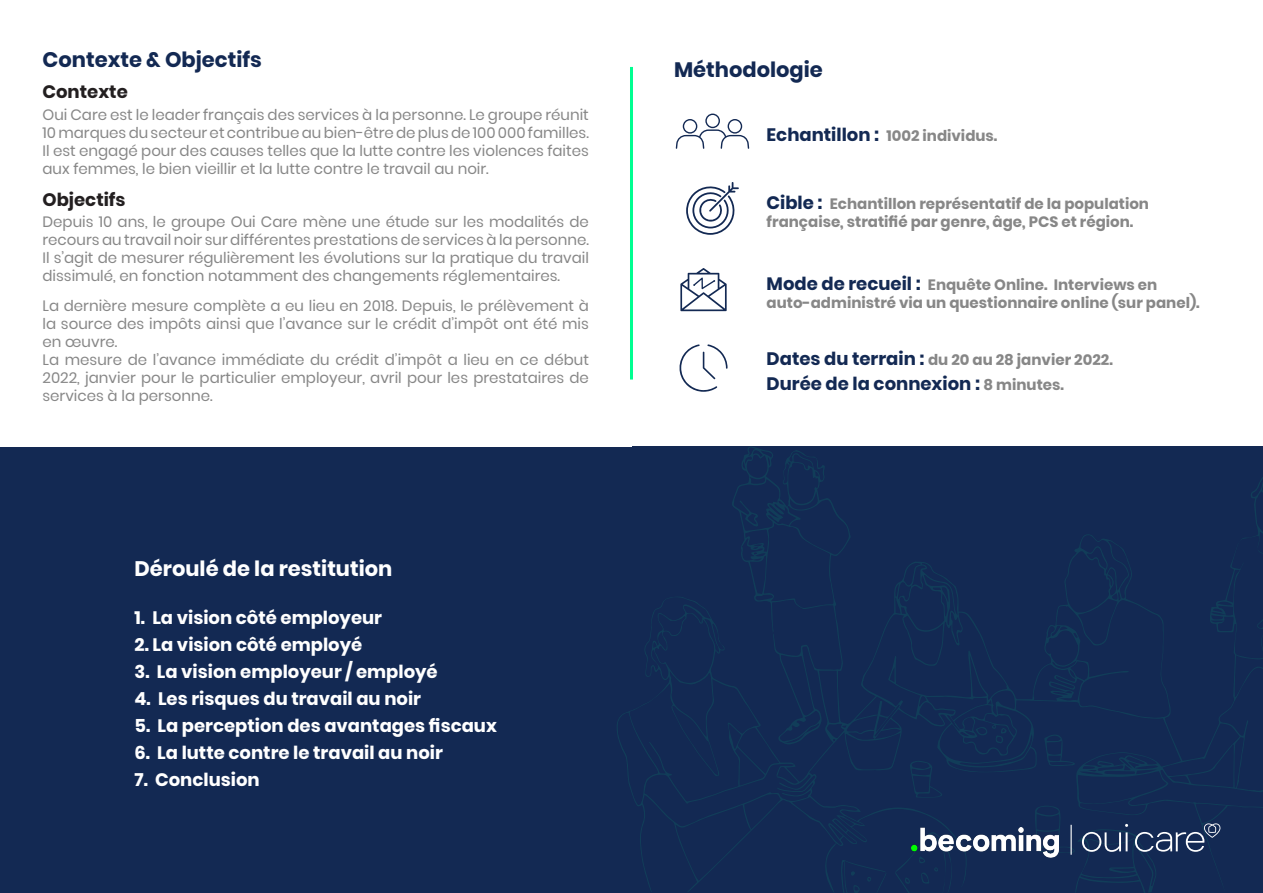
<style>
.page{position:relative;width:1263px;height:893px;background:#fff}
.page>*{position:absolute;margin:0;border:0;box-sizing:border-box;transform-origin:0 0}
.t1{font:700 21px "Poppins";color:#132953}
.t2{font:700 21px "Poppins";color:#fff}
.t3{font:700 18px "Poppins";color:#fff}
.t4{font:700 18px "Poppins";color:#132953}
.t5{font:700 18px "Poppins";color:#231f20}
.t6{font:15px/18px "Poppins";color:#878787;text-align:justify}
.t7{font:700 15px/18px "Poppins";color:#878787}
.s1{font-size:18px;color:#132953}
.s2{font-size:15px;color:#878787}
</style>
<div class="page">
<div style="left:0;top:446px;width:1263px;height:447px;background:#132953"></div>
<svg style="left:616px;top:446px;width:647px;height:446px"></svg>
<svg style="left:910px;top:761px;width:32px;height:37px"></svg>
<svg style="left:1044px;top:735px;width:31px;height:31px"></svg>
<svg style="left:976px;top:727px;width:11px;height:8px"></svg>
<svg style="left:996px;top:728px;width:10px;height:15px"></svg>
<svg style="left:895px;top:832px;width:57px;height:61px"></svg>
<svg style="left:841px;top:860px;width:46px;height:33px"></svg>
<svg style="left:1035px;top:806px;width:185px;height:87px"></svg>
<hr style="left:1070px;top:825px;width:2px;height:30px;background:#fff">
<svg style="left:676px;top:114px;width:73px;height:35px"></svg>
<svg style="left:686px;top:182px;width:53px;height:53px"></svg>
<svg style="left:680px;top:268px;width:47px;height:43px"></svg>
<svg style="left:679px;top:344px;width:48px;height:48px"></svg>
<img style="left:911px;top:828px;width:147px;height:41px">
<hr style="left:630px;top:67px;width:3px;height:313px;background:#00ff91">
<h1 class="t1" style="left:43px;top:48px;width:221px">Contexte &amp; Objectifs</h1>
<p class="t5" style="left:43px;top:82px;width:87px">Contexte</p>
<p class="t6" style="left:43px;top:106px;width:548px">Oui Care est le leader français des services à la personne. Le groupe réunit 10 marques du secteur et contribue au bien-être de plus de 100 000 familles.<br>Il est engagé pour des causes telles que la lutte contre les violences faites aux femmes, le bien vieillir et la lutte contre le travail au noir.</p>
<p class="t6" style="left:43px;top:213px;width:548px">Depuis 10 ans, le groupe Oui Care mène une étude sur les modalités de recours au travail noir sur différentes prestations de services à la personne.<br>Il s’agit de mesurer régulièrement les évolutions sur la pratique du travail dissimulé, en fonction notamment des changements réglementaires.</p>
<p class="t6" style="left:43px;top:297px;width:548px;text-align:left">La dernière mesure complète a eu lieu en 2018. Depuis, le prélèvement à la source des impôts ainsi que l’avance sur le crédit d’impôt ont été mis en œuvre.<br>La mesure de l’avance immédiate du crédit d’impôt a lieu en ce début 2022, janvier pour le particulier employeur, avril pour les prestataires de services à la personne.</p>
<p class="t5" style="left:43px;top:189px;width:85px">Objectifs</p>
<h1 class="t2" style="left:134px;top:557px;width:259px">Déroulé de la restitution</h1>
<p class="t3" style="left:134px;top:607px;width:249px">1. La vision côté employeur</p>
<p class="t3" style="left:134px;top:634px;width:229px">2. La vision côté employé</p>
<p class="t3" style="left:134px;top:661px;width:305px">3. La vision employeur / employé</p>
<p class="t3" style="left:134px;top:688px;width:288px">4. Les risques du travail au noir</p>
<p class="t3" style="left:134px;top:715px;width:364px">5. La perception des avantages fiscaux</p>
<p class="t3" style="left:134px;top:742px;width:310px">6. La lutte contre le travail au noir</p>
<p class="t3" style="left:134px;top:769px;width:127px">7. Conclusion</p>
<h1 class="t1" style="left:674px;top:57px;width:150px">Méthodologie</h1>
<p class="t7" style="left:767px;top:126px;width:232px"><span class="s1">Echantillon :</span> 1002 individus.</p>
<p class="t7" style="left:767px;top:195px;width:384px"><span class="s1">Cible :</span> Echantillon représentatif de la population française, stratifié par genre, âge, PCS et région.</p>
<p class="t7" style="left:767px;top:276px;width:435px"><span class="s1">Mode de recueil :</span> Enquête Online. Interviews en auto-administré via un questionnaire online (sur panel).</p>
<p class="t7" style="left:767px;top:351px;width:348px"><span class="s1">Dates du terrain :</span> du 20 au 28 janvier 2022.</p>
<p class="t4" style="left:767px;top:373px;width:299px">Durée de la connexion : <span class="s2">8 minutes.</span></p>
</div>
